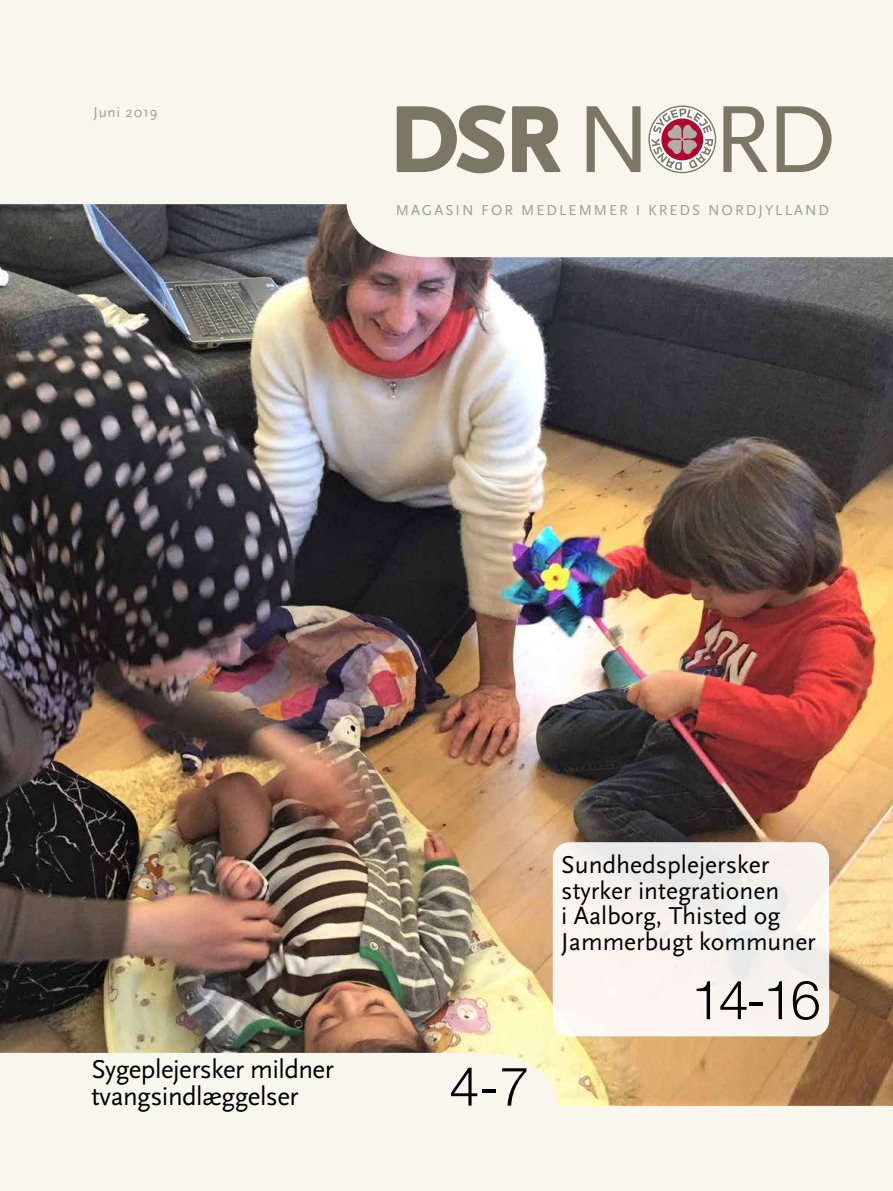
<style>
.page{position:relative;width:893px;height:1191px;background:#f9f6ee}
.page>*{position:absolute;margin:0;border:0;box-sizing:border-box;transform-origin:0 0}
.t1{font:300 54px "Helvetica Neue";color:#000}
.t2{font:27px/27px "Scala Sans";letter-spacing:-.02em;color:#000}
.t3{font:25.5px/25.5px "Scala Sans";color:#000}
.t4{font:15px "Scala Sans";letter-spacing:.135em;color:#9c9d9d}
.t5{font:15px "Scala Sans";letter-spacing:.05em;color:#9c9d9d}
</style>
<div class="page">
<img style="left:0;top:204px;width:893px;height:902px">
<svg style="left:397px;top:105px;width:109px;height:68px"></svg>
<svg style="left:512px;top:106px;width:48px;height:66px"></svg>
<svg style="left:587px;top:106px;width:53px;height:66px"></svg>
<svg style="left:723px;top:106px;width:45px;height:66px"></svg>
<svg style="left:777px;top:106px;width:54px;height:66px"></svg>
<svg style="left:648px;top:105px;width:68px;height:68px"></svg>
<svg style="left:650px;top:107px;width:65px;height:65px"></svg>
<svg style="left:652px;top:109px;width:61px;height:61px"></svg>
<div style="left:553px;top:842px;width:276px;height:194px;background:linear-gradient(to right,#f9f4ef,#f3f0ec);border-radius:17px"></div>
<p class="t5" style="left:94px;top:104px;width:66px">Juni 2019</p>
<p class="t4" style="left:396px;top:202px;width:435px">MAGASIN FOR MEDLEMMER I KREDS NORDJYLLAND</p>
<p class="t3" style="left:561px;top:852px;width:256px">Sundhedsplejersker styrker integrationen<br>i Aalborg, Thisted og<br>Jammerbugt kommuner</p>
<h1 class="t1" style="left:691px;top:967px;width:131px">14-16</h1>
<p class="t2" style="left:91px;top:1056px;width:244px">Sygeplejersker mildner tvangsindlæggelser</p>
<h1 class="t1" style="left:449px;top:1053px;width:82px">4-7</h1>
</div>
